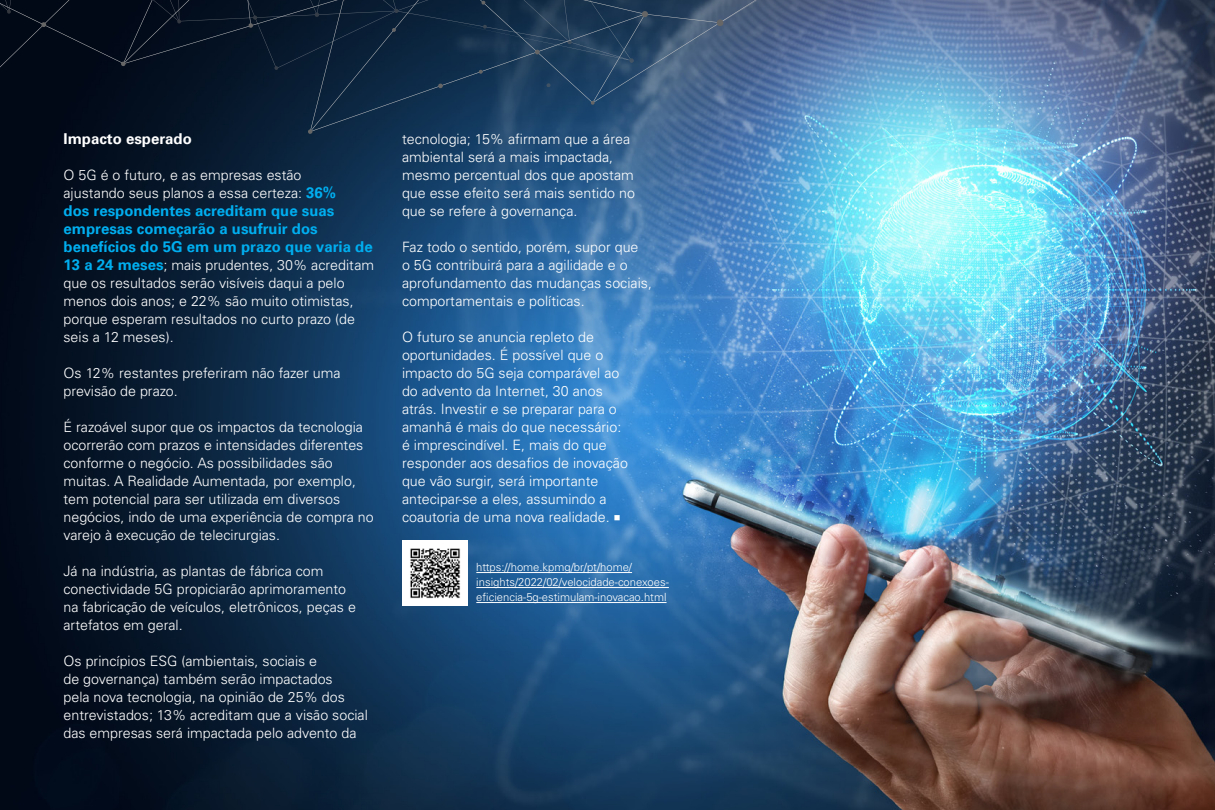
<style>
.page{position:relative;width:1215px;height:810px;background:#fff}
.page>*{position:absolute;margin:0;border:0;box-sizing:border-box;transform-origin:0 0}
.t1{font:700 15px/18px "Univers";color:#00aeef}
.t2{font:700 15px "Univers";color:#fff}
.t3{font:300 14.25px/18px "Univers";color:#fff}
.t4{font:300 11.25px/15px "Univers";color:#fff}
.s1{font-weight:700;font-size:15px;color:#00aeef}
</style>
<div class="page">
<img style="left:0;top:0;width:1215px;height:810px">
<svg style="left:0;top:0;width:756px;height:132px;background:#162c45"></svg>
<svg style="left:308px;top:129px;width:4px;height:5px"></svg>
<svg style="left:121px;top:62px;width:5px;height:4px"></svg>
<svg style="left:535px;top:50px;width:5px;height:4px"></svg>
<svg style="left:717px;top:19px;width:6px;height:7px"></svg>
<svg style="left:642px;top:11px;width:6px;height:6px"></svg>
<svg style="left:591px;top:101px;width:4px;height:4px"></svg>
<svg style="left:438px;top:84px;width:5px;height:4px"></svg>
<svg style="left:41px;top:22px;width:5px;height:5px"></svg>
<svg style="left:248px;top:15px;width:9px;height:13px"></svg>
<svg style="left:392px;top:28px;width:4px;height:4px"></svg>
<svg style="left:479px;top:70px;width:4px;height:4px"></svg>
<svg style="left:481px;top:1px;width:4px;height:4px"></svg>
<img style="left:402px;top:540px;width:66px;height:66px">
<hr style="left:476px;top:572px;width:156px;height:1px;background:#fff">
<hr style="left:476px;top:587px;width:193px;height:1px;background:#fff">
<hr style="left:476px;top:602px;width:191px;height:1px;background:#fff">
<p class="t2" style="left:64px;top:130px;width:130px">Impacto esperado</p>
<p class="t3" style="left:64px;top:166px;width:274px">O 5G é o futuro, e as empresas estão ajustando seus planos a essa certeza: <span class="s1">36%</span></p>
<p class="t1" style="left:64px;top:202px;width:311px">dos respondentes acreditam que suas empresas começarão a usufruir dos benefícios do 5G em um prazo que varia de</p>
<p class="t3" style="left:64px;top:256px;width:312px"><span class="s1">13 a 24 meses</span>; mais prudentes, 30% acreditam que os resultados serão visíveis daqui a pelo menos dois anos; e 22% são muito otimistas, porque esperam resultados no curto prazo (de seis a 12 meses).</p>
<p class="t3" style="left:64px;top:364px;width:279px">Os 12% restantes preferiram não fazer uma previsão de prazo.</p>
<p class="t3" style="left:64px;top:418px;width:312px">É razoável supor que os impactos da tecnologia ocorrerão com prazos e intensidades diferentes conforme o negócio. As possibilidades são muitas. A Realidade Aumentada, por exemplo, tem potencial para ser utilizada em diversos negócios, indo de uma experiência de compra no varejo à execução de telecirurgias.</p>
<p class="t3" style="left:64px;top:562px;width:294px">Já na indústria, as plantas de fábrica com conectividade 5G propiciarão aprimoramento na fabricação de veículos, eletrônicos, peças e artefatos em geral.</p>
<p class="t3" style="left:64px;top:652px;width:306px">Os princípios ESG (ambientais, sociais e<br>de governança) também serão impactados<br>pela nova tecnologia, na opinião de 25% dos entrevistados; 13% acreditam que a visão social das empresas será impactada pelo advento da</p>
<p class="t3" style="left:402px;top:130px;width:235px">tecnologia; 15% afirmam que a área ambiental será a mais impactada, mesmo percentual dos que apostam que esse efeito será mais sentido no que se refere à governança.</p>
<p class="t3" style="left:402px;top:238px;width:251px">Faz todo o sentido, porém, supor que<br>o 5G contribuirá para a agilidade e o aprofundamento das mudanças sociais, comportamentais e políticas.</p>
<p class="t3" style="left:402px;top:328px;width:227px">O futuro se anuncia repleto de oportunidades. É possível que o impacto do 5G seja comparável ao do advento da Internet, 30 anos atrás. Investir e se preparar para o amanhã é mais do que necessário: é imprescindível. E, mais do que responder aos desafios de inovação que vão surgir, será importante antecipar-se a eles, assumindo a coautoria de uma nova realidade. ■</p>
<p class="t4" style="left:476px;top:560px;width:194px">https://home.kpmg/br/pt/home/ insights/2022/02/velocidade-conexoes&shy;eficiencia-5g-estimulam-inovacao.html</p>
</div>
